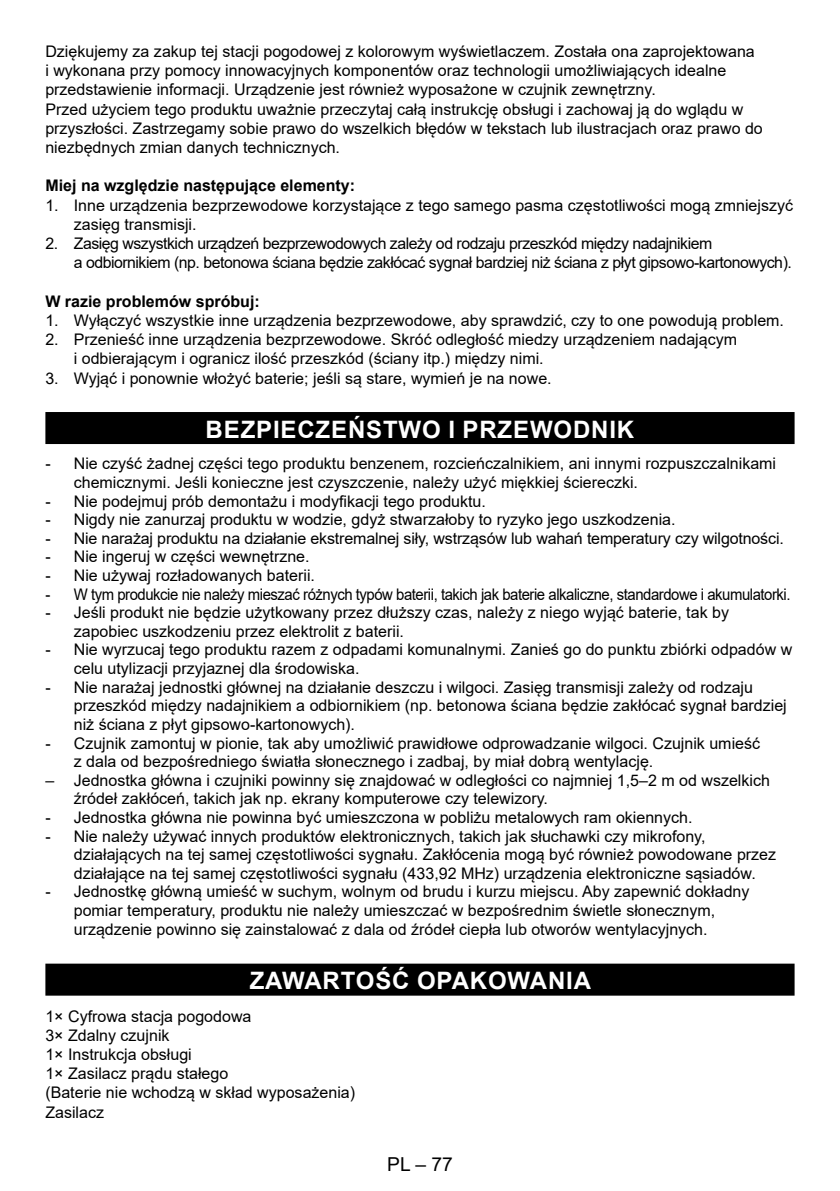
<style>
.page{position:relative;width:840px;height:1191px;background:#fff}
.page>*{position:absolute;margin:0;border:0;box-sizing:border-box;transform-origin:0 0}
.t1{font:700 24px "Arial";letter-spacing:.035em;color:#fff}
.t2{font:19.2px "Arial";color:#000}
.t3{font:16px/19.2px "Arial";color:#000}
.t4{font:16px/19.2px "Arial";letter-spacing:-.03em;color:#000}
.t5{font:16px "Arial";letter-spacing:-.03em;color:#000;scale:.93 1}
.t6{font:700 16px "Arial";color:#000}
</style>
<div class="page">
<div style="left:45px;top:412px;width:749px;height:32px;background:#000"></div>
<div style="left:45px;top:963px;width:749px;height:32px;background:#000"></div>
<p class="t3" style="left:45px;top:42px;width:718px">Dziękujemy za zakup tej stacji pogodowej z kolorowym wyświetlaczem. Została ona zaprojektowana<br>i wykonana przy pomocy innowacyjnych komponentów oraz technologii umożliwiających idealne przedstawienie informacji. Urządzenie jest również wyposażone w czujnik zewnętrzny.<br>Przed użyciem tego produktu uważnie przeczytaj całą instrukcję obsługi i zachowaj ją do wglądu w przyszłości. Zastrzegamy sobie prawo do wszelkich błędów w tekstach lub ilustracjach oraz prawo do niezbędnych zmian danych technicznych.</p>
<p class="t6" style="left:45px;top:175px;width:311px">Miej na względzie następujące elementy:</p>
<p class="t3" style="left:74px;top:195px;width:720px;text-indent:-28px">1. Inne urządzenia bezprzewodowe korzystające z tego samego pasma częstotliwości mogą zmniejszyć zasięg transmisji.</p>
<p class="t4" style="left:74px;top:234px;width:719px;text-indent:-28px">2. Zasięg wszystkich urządzeń bezprzewodowych zależy od rodzaju przeszkód między nadajnikiem<br>a odbiornikiem (np. betonowa ściana będzie zakłócać sygnał bardziej niż ściana z płyt gipsowo-kartonowych).</p>
<p class="t6" style="left:45px;top:290px;width:216px">W razie problemów spróbuj:</p>
<p class="t3" style="left:45px;top:310px;width:739px">1. Wyłączyć wszystkie inne urządzenia bezprzewodowe, aby sprawdzić, czy to one powodują problem.</p>
<p class="t3" style="left:74px;top:330px;width:664px;text-indent:-28px">2. Przenieść inne urządzenia bezprzewodowe. Skróć odległość miedzy urządzeniem nadającym i odbierającym i ogranicz ilość przeszkód (ściany itp.) między nimi.</p>
<p class="t3" style="left:45px;top:368px;width:507px">3. Wyjąć i ponownie włożyć baterie; jeśli są stare, wymień je na nowe.</p>
<h1 class="t1" style="left:205px;top:412px;width:430px">BEZPIECZEŃSTWO I PRZEWODNIK</h1>
<p class="t3" style="left:74px;top:454px;width:703px;line-height:18.6px;text-indent:-28px">- Nie czyść żadnej części tego produktu benzenem, rozcieńczalnikiem, ani innymi rozpuszczalnikami chemicznymi. Jeśli konieczne jest czyszczenie, należy użyć miękkiej ściereczki.</p>
<p class="t3" style="left:45px;top:491px;width:442px">- Nie podejmuj prób demontażu i modyfikacji tego produktu.</p>
<p class="t3" style="left:45px;top:510px;width:631px">- Nigdy nie zanurzaj produktu w wodzie, gdyż stwarzałoby to ryzyko jego uszkodzenia.</p>
<p class="t3" style="left:45px;top:528px;width:739px">- Nie narażaj produktu na działanie ekstremalnej siły, wstrząsów lub wahań temperatury czy wilgotności.</p>
<p class="t3" style="left:45px;top:547px;width:265px">- Nie ingeruj w części wewnętrzne.</p>
<p class="t3" style="left:45px;top:566px;width:271px">- Nie używaj rozładowanych baterii.</p>
<p class="t5" style="left:45px;top:583px;width:802px">- W tym produkcie nie należy mieszać różnych typów baterii, takich jak baterie alkaliczne, standardowe i akumulatorki.</p>
<p class="t3" style="left:74px;top:603px;width:656px;line-height:18.6px;text-indent:-28px">- Jeśli produkt nie będzie użytkowany przez dłuższy czas, należy z niego wyjąć baterie, tak by zapobiec uszkodzeniu przez elektrolit z baterii.</p>
<p class="t3" style="left:74px;top:640px;width:719px;line-height:18.6px;text-indent:-28px">- Nie wyrzucaj tego produktu razem z odpadami komunalnymi. Zanieś go do punktu zbiórki odpadów w celu utylizacji przyjaznej dla środowiska.</p>
<p class="t3" style="left:74px;top:677px;width:714px;line-height:18.6px;text-indent:-28px">- Nie narażaj jednostki głównej na działanie deszczu i wilgoci. Zasięg transmisji zależy od rodzaju przeszkód między nadajnikiem a odbiornikiem (np. betonowa ściana będzie zakłócać sygnał bardziej niż ściana z płyt gipsowo-kartonowych).</p>
<p class="t3" style="left:74px;top:733px;width:687px;line-height:18.6px;text-indent:-28px">- Czujnik zamontuj w pionie, tak aby umożliwić prawidłowe odprowadzanie wilgoci. Czujnik umieść z dala od bezpośredniego światła słonecznego i zadbaj, by miał dobrą wentylację.</p>
<p class="t3" style="left:74px;top:770px;width:697px;line-height:18.6px;text-indent:-28px">– Jednostka główna i czujniki powinny się znajdować w odległości co najmniej 1,5–2 m od wszelkich źródeł zakłóceń, takich jak np. ekrany komputerowe czy telewizory.</p>
<p class="t3" style="left:45px;top:807px;width:648px">- Jednostka główna nie powinna być umieszczona w pobliżu metalowych ram okiennych.</p>
<p class="t3" style="left:74px;top:826px;width:703px;line-height:18.6px;text-indent:-28px">- Nie należy używać innych produktów elektronicznych, takich jak słuchawki czy mikrofony, działających na tej samej częstotliwości sygnału. Zakłócenia mogą być również powodowane przez działające na tej samej częstotliwości sygnału (433,92 MHz) urządzenia elektroniczne sąsiadów.</p>
<p class="t3" style="left:74px;top:882px;width:676px;text-indent:-28px">- Jednostkę główną umieść w suchym, wolnym od brudu i kurzu miejscu. Aby zapewnić dokładny pomiar temperatury, produktu nie należy umieszczać w bezpośrednim świetle słonecznym, urządzenie powinno się zainstalować z dala od źródeł ciepła lub otworów wentylacyjnych.</p>
<h1 class="t1" style="left:249px;top:963px;width:342px">ZAWARTOŚĆ OPAKOWANIA</h1>
<p class="t3" style="left:45px;top:1006px;width:311px">1× Cyfrowa stacja pogodowa<br>3× Zdalny czujnik<br>1× Instrukcja obsługi<br>1× Zasilacz prądu stałego<br>(Baterie nie wchodzą w skład wyposażenia)<br>Zasilacz</p>
<p class="t2" style="left:387px;top:1151px;width:67px">PL – 77</p>
</div>
